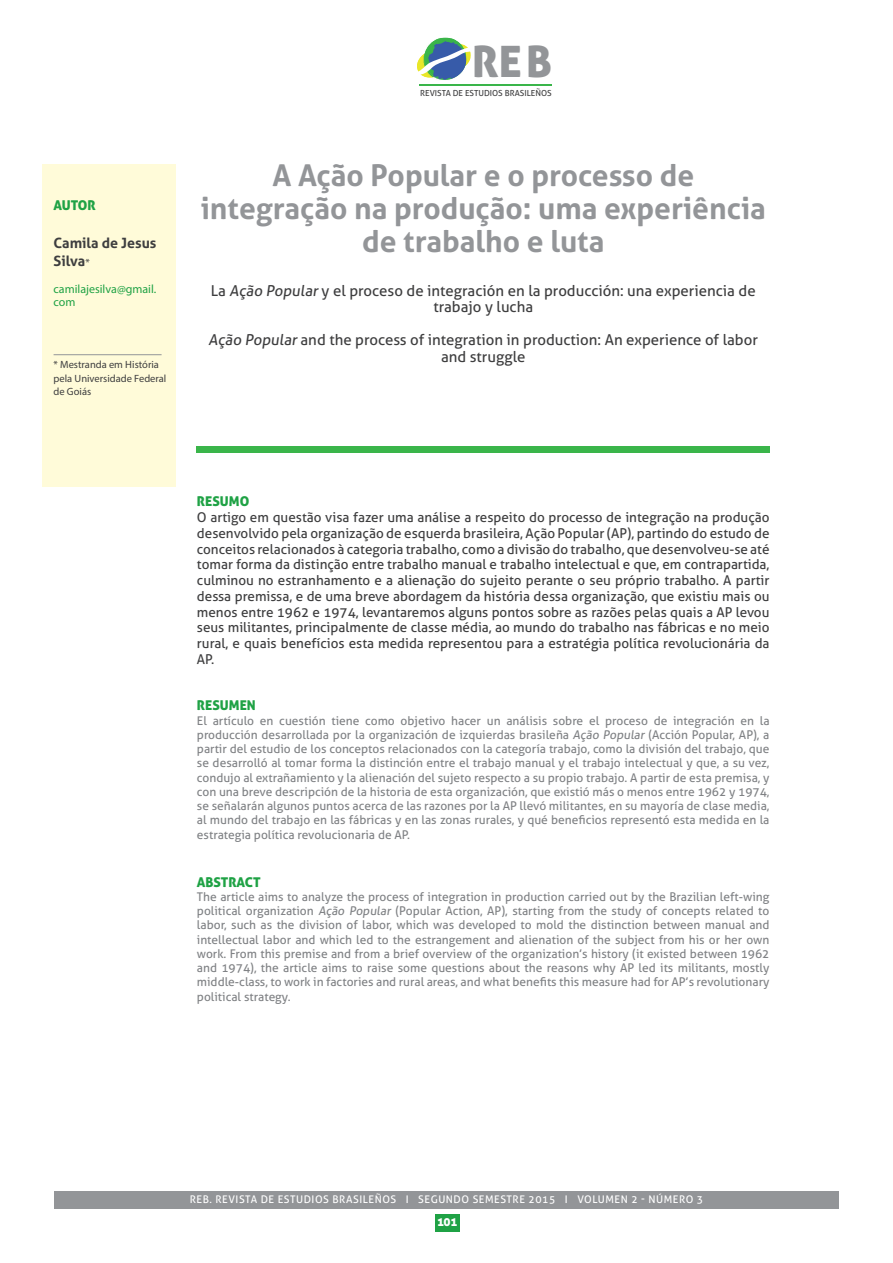
<style>
.page{position:relative;width:893px;height:1263px;background:#fff}
.page>*{position:absolute;margin:0;border:0;box-sizing:border-box;transform-origin:0 0}
.t1{font:43.35px "Aller Display";color:#939598}
.t2{font:700 30px/33px "Aller";color:#939598;text-align:center}
.t3{font:15px/16.5px "Aller";color:#3e3e3f;text-align:center}
.t4{font:700 14.25px/18px "Aller";color:#3e3e3f}
.body{font:13.5px/15.8px "Aller";color:#3e3e3f;text-align:justify}
.body-2{font:13.5px "Aller Display";color:#1fa245}
.body-3{font:12px/14.2px "Aller";color:#808285;text-align:justify}
.t5{font:12px/13.5px "Myriad Pro";color:#1fa245}
.t6{font:12px "Aller Display";color:#fff}
.t7{font:10.5px "Aller";letter-spacing:.05em;color:#fff}
.body-4{font:10.5px/13.5px "Myriad Pro";color:#3e3e3f}
.t8{font:8.4px "Aller";color:#3e3e3f}
.s1{font-family:"Myriad Pro";font-weight:400;font-size:10.5px}
</style>
<div class="page">
<img style="left:419px;top:37px;width:89px;height:49px">
<img style="left:424px;top:38px;width:42px;height:42px">
<svg style="left:417px;top:42px;width:58px;height:37px"></svg>
<hr style="left:420px;top:84px;width:132px;height:1px;background:#3ab54a">
<div style="left:54px;top:1191px;width:785px;height:18px;background:#939598"></div>
<div style="left:435px;top:1214px;width:24px;height:17px;background:#1fa245"></div>
<div style="left:196px;top:446px;width:574px;height:6px;background:#3ab54a"></div>
<div style="left:43px;top:164px;width:133px;height:323px;background:#fffbd9"></div>
<hr style="left:54px;top:354px;width:108px;height:1px;background:#939598">
<p class="body-2" style="left:54px;top:197px;width:44px">AUTOR</p>
<p class="t4" style="left:54px;top:234px;width:104px">Camila de Jesus<br>Silva<span class="s1">*</span></p>
<p class="t5" style="left:54px;top:282px;width:104px">camilajesilva@gmail. com</p>
<p class="body-4" style="left:54px;top:358px;width:114px">* Mestranda em História pela Universidade Federal de Goiás</p>
<h1 class="t1" style="left:472px;top:34px;width:81px">REB</h1>
<p class="t8" style="left:420px;top:87px;width:133px">REVISTA DE ESTUDIOS BRASILEÑOS</p>
<p class="t2" style="left:201px;top:159px;width:567px">A Ação Popular e o processo de integração na produção: uma experiência de trabalho e luta</p>
<p class="t3" style="left:211px;top:282px;width:546px">La Ação Popular y el proceso de integración en la producción: una experiencia de trabajo y lucha</p>
<p class="t3" style="left:209px;top:332px;width:551px">Ação Popular and the process of integration in production: An experience of labor and struggle</p>
<p class="body-2" style="left:197px;top:493px;width:54px">RESUMO</p>
<p class="body" style="left:197px;top:509px;width:574px">O artigo em questão visa fazer uma análise a respeito do processo de integração na produção desenvolvido pela organização de esquerda brasileira, Ação Popular (AP), partindo do estudo de conceitos relacionados à categoria trabalho, como a divisão do trabalho, que desenvolveu-se até tomar forma da distinção entre trabalho manual e trabalho intelectual e que, em contrapartida, culminou no estranhamento e a alienação do sujeito perante o seu próprio trabalho. A partir dessa premissa, e de uma breve abordagem da história dessa organização, que existiu mais ou menos entre 1962 e 1974, levantaremos alguns pontos sobre as razões pelas quais a AP levou seus militantes, principalmente de classe média, ao mundo do trabalho nas fábricas e no meio rural, e quais benefícios esta medida representou para a estratégia política revolucionária da AP.</p>
<p class="body-2" style="left:197px;top:697px;width:60px">RESUMEN</p>
<p class="body-3" style="left:197px;top:713px;width:574px">El artículo en cuestión tiene como objetivo hacer un análisis sobre el proceso de integración en la producción desarrollada por la organización de izquierdas brasileña Ação Popular (Acción Popular, AP), a partir del estudio de los conceptos relacionados con la categoría trabajo, como la división del trabajo, que se desarrolló al tomar forma la distinción entre el trabajo manual y el trabajo intelectual y que, a su vez, condujo al extrañamiento y la alienación del sujeto respecto a su propio trabajo. A partir de esta premisa, y con una breve descripción de la historia de esta organización, que existió más o menos entre 1962 y 1974, se señalarán algunos puntos acerca de las razones por la AP llevó militantes, en su mayoría de clase media, al mundo del trabajo en las fábricas y en las zonas rurales, y qué beneficios representó esta medida en la estrategia política revolucionaria de AP.</p>
<p class="body-2" style="left:197px;top:873px;width:65px">ABSTRACT</p>
<p class="body-3" style="left:197px;top:889px;width:574px">The article aims to analyze the process of integration in production carried out by the Brazilian left-wing political organization Ação Popular (Popular Action, AP), starting from the study of concepts related to labor, such as the division of labor, which was developed to mold the distinction between manual and intellectual labor and which led to the estrangement and alienation of the subject from his or her own work. From this premise and from a brief overview of the organization’s history (it existed between 1962 and 1974), the article aims to raise some questions about the reasons why AP led its militants, mostly middle-class, to work in factories and rural areas, and what benefits this measure had for AP’s revolutionary political strategy.</p>
<p class="t7" style="left:190px;top:1193px;width:515px">REB. REVISTA DE ESTUDIOS BRASILEÑOS I SEGUNDO SEMESTRE 2015 I VOLUMEN 2 - NÚMERO 3</p>
<p class="t6" style="left:437px;top:1214px;width:21px">101</p>
</div>
